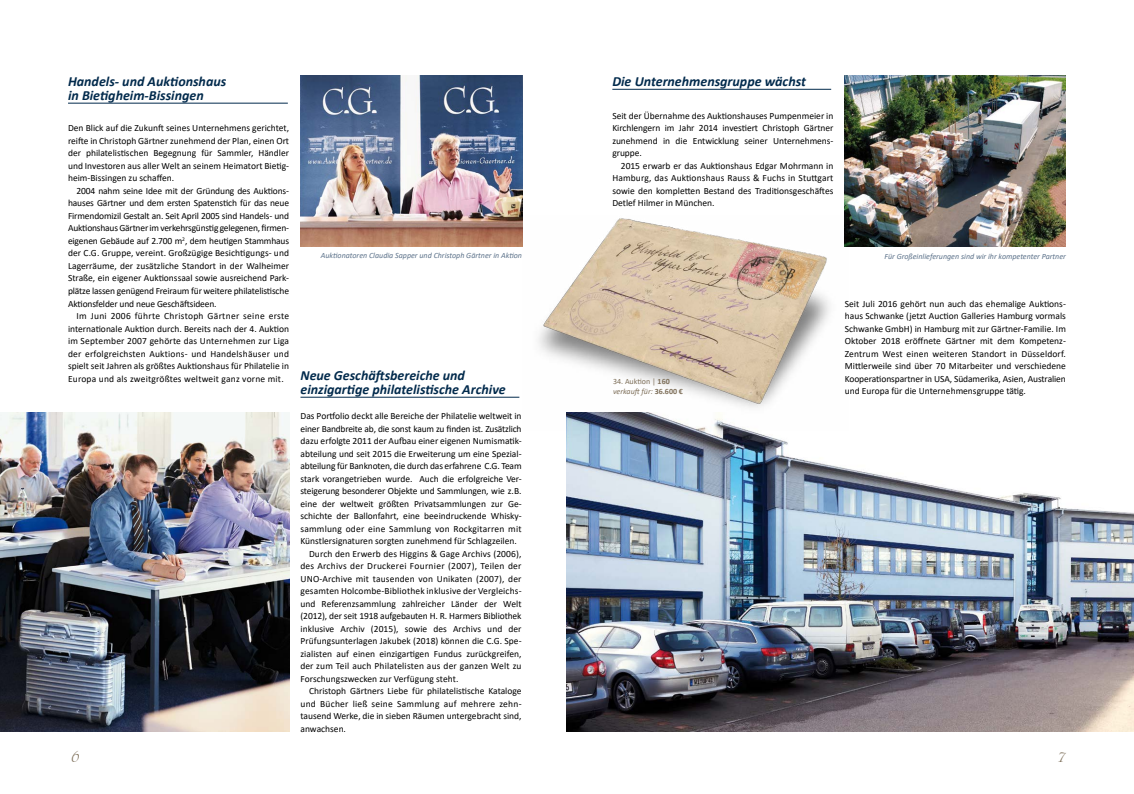
<style>
.page{position:relative;width:1134px;height:794px;background:#fff}
.page>*{position:absolute;margin:0;border:0;box-sizing:border-box;transform-origin:0 0}
.t1{font:italic 700 14px/14px "Calibri";color:#022a4c}
.t2{font:italic 14px "Bernhard Modern BT";color:#7d6e58}
.t3{font:9.5px/12.5px "Calibri";color:#000;text-align:justify}
.t4{font:9.5px/12.5px "Calibri";letter-spacing:.02em;color:#000}
.t5{font:9.5px "Calibri";letter-spacing:-.02em;color:#000}
.t6{font:9.5px "Calibri";letter-spacing:.03em;color:#000}
.t7{font:9.5px "Calibri";letter-spacing:.025em;color:#000}
.t8{font:italic 8px "Calibri";color:#5c728a}
.t9{font:italic 8px/9.6px "Calibri";color:#7d6e58}
.s1{font-style:normal}
.s2{font-weight:700;font-style:normal}
</style>
<div class="page">
<img style="left:300px;top:75px;width:222px;height:172px">
<hr style="left:68px;top:103px;width:220px;height:1px;background:#022a4c">
<hr style="left:300px;top:397px;width:219px;height:1px;background:#022a4c">
<hr style="left:612px;top:89px;width:219px;height:1px;background:#022a4c">
<img style="left:0;top:413px;width:289px;height:318px">
<img style="left:844px;top:75px;width:222px;height:172px">
<img style="left:567px;top:430px;width:567px;height:301px">
<img style="left:522px;top:215px;width:327px;height:215px">
<h1 class="t1" style="left:68px;top:73px;width:160px">Handels- und Auktionshaus in Bietigheim-Bissingen</h1>
<p class="t3" style="left:68px;top:122px;width:223px">Den Blick auf die Zukunft seines Unternehmens gerichtet, reifte in Christoph Gärtner zunehmend der Plan, einen Ort der philatelistischen Begegnung für Sammler, Händler und Investoren aus aller Welt an seinem Heimatort Bietig&shy;heim-Bissingen zu schaffen.</p>
<p class="t3" style="left:68px;top:184px;width:223px;text-indent:9px">2004 nahm seine Idee mit der Gründung des Auktions&shy;hauses Gärtner und dem ersten Spatenstich für das neue Firmendomizil Gestalt an. Seit April 2005 sind Handels- und Auktionshaus Gärtner im verkehrsgünstig gelegenen, firmen&shy;eigenen Gebäude auf 2.700 m<sup>2</sup>, dem heutigen Stammhaus der C.G. Gruppe, vereint. Großzügige Besichtigungs- und -Lagerräume, der zusätzliche Standort in der Walheimer Straße, ein eigener Auktionssaal sowie ausreichend Park&shy;plätze lassen genügend Freiraum für weitere philatelistische Aktionsfelder und neue Geschäftsideen.</p>
<p class="t4" style="left:68px;top:309px;width:398px;text-indent:9px">Im Juni 2006 führte Christoph Gärtner seine erste<br>internationale Auktion durch. Bereits nach der 4. Auktion<br>im September 2007 gehörte das Unternehmen zur Liga<br>der erfolgreichsten Auktions- und Handelshäuser und<br>spielt seit Jahren als größtes Auktionshaus für Philatelie in<br>Europa und als zweitgrößtes weltweit ganz vorne mit. <sup>Neue</sup> <sup>Geschäftsbereiche</sup> <sup>und</sup></p>
<h1 class="t1" style="left:300px;top:381px;width:207px">einzigartige philatelistische Archive</h1>
<p class="t3" style="left:300px;top:409px;width:223px">Das Portfolio deckt alle Bereiche der Philatelie weltweit in</p>
<p class="t5" style="left:300px;top:422px;width:223px">einer Bandbreite ab, die sonst kaum zu finden ist. Zusätzlich</p>
<p class="t3" style="left:300px;top:434px;width:222px">dazu erfolgte 2011 der Aufbau einer eigenen Numismatik-</p>
<p class="t3" style="left:300px;top:447px;width:223px">abteilung und seit 2015 die Erweiterung um eine Spezial-</p>
<p class="t3" style="left:300px;top:459px;width:223px">abteilung für Banknoten, die durch das erfahrene C.G. Team</p>
<p class="t3" style="left:300px;top:472px;width:223px">stark vorangetrieben wurde. Auch die erfolgreiche Ver-</p>
<p class="t3" style="left:300px;top:484px;width:223px">steigerung besonderer Objekte und Sammlungen, wie z.B.</p>
<p class="t3" style="left:300px;top:497px;width:223px">eine der weltweit größten Privatsammlungen zur Ge-</p>
<p class="t3" style="left:300px;top:509px;width:223px">schichte der Ballonfahrt, eine beeindruckende Whisky-</p>
<p class="t4" style="left:300px;top:522px;width:223px">sammlung oder eine Sammlung von Rockgitarren mit</p>
<p class="t3" style="left:300px;top:534px;width:218px">Künstlersignaturen sorgten zunehmend für Schlagzeilen.</p>
<p class="t3" style="left:309px;top:547px;width:214px">Durch den Erwerb des Higgins &amp; Gage Archivs (2006),</p>
<p class="t6" style="left:300px;top:559px;width:223px">des Archivs der Druckerei Fournier (2007), Teilen der</p>
<p class="t3" style="left:300px;top:572px;width:223px">UNO-Archive mit tausenden von Unikaten (2007), der</p>
<p class="t3" style="left:300px;top:584px;width:223px">gesamten Holcombe-Bibliothek inklusive der Vergleichs-</p>
<p class="t3" style="left:300px;top:597px;width:223px">und Referenzsammlung zahlreicher Länder der Welt</p>
<p class="t3" style="left:300px;top:609px;width:223px">(2012), der seit 1918 aufgebauten H. R. Harmers Bibliothek</p>
<p class="t3" style="left:300px;top:622px;width:223px">inklusive Archiv (2015), sowie des Archivs und der</p>
<p class="t3" style="left:300px;top:634px;width:223px">Prüfungsunterlagen Jakubek (2018) können die C.G. Spe-</p>
<p class="t3" style="left:300px;top:647px;width:223px">zialisten auf einen einzigartigen Fundus zurückgreifen,</p>
<p class="t4" style="left:300px;top:659px;width:223px">der zum Teil auch Philatelisten aus der ganzen Welt zu</p>
<p class="t3" style="left:300px;top:672px;width:159px">Forschungszwecken zur Verfügung steht.</p>
<p class="t3" style="left:309px;top:684px;width:214px">Christoph Gärtners Liebe für philatelistische Kataloge</p>
<p class="t7" style="left:300px;top:697px;width:222px">und Bücher ließ seine Sammlung auf mehrere zehn-</p>
<p class="t3" style="left:300px;top:709px;width:223px">tausend Werke, die in sieben Räumen untergebracht sind,</p>
<p class="t3" style="left:300px;top:722px;width:47px">anwachsen.</p>
<h1 class="t1" style="left:612px;top:74px;width:195px">Die Unternehmensgruppe wächst</h1>
<p class="t3" style="left:612px;top:109px;width:223px;text-align:left">Seit der Übernahme des Auktionshauses Pumpenmeier in Kirchlengern im Jahr 2014 investiert Christoph Gärtner zunehmend in die Entwicklung seiner Unternehmens----- gruppe.</p>
<p class="t3" style="left:612px;top:159px;width:223px;text-indent:9px">2015 erwarb er das Auktionshaus Edgar Mohrmann in Hamburg, das Auktionshaus Rauss &amp; Fuchs in Stuttgart sowie den kompletten Bestand des Traditionsgeschäftes Detlef Hilmer in München.</p>
<p class="t8" style="left:321px;top:250px;width:203px">Auktionatoren Claudia Sapper und Christoph Gärtner in Aktion</p>
<p class="t8" style="left:884px;top:251px;width:183px">Für Großeinlieferungen sind wir ihr kompetenter Partner</p>
<p class="t3" style="left:845px;top:297px;width:223px">Seit Juli 2016 gehört nun auch das ehemalige Auktions&shy;haus Schwanke (jetzt Auction Galleries Hamburg vormals Schwanke GmbH) in Hamburg mit zur Gärtner-Familie. Im Oktober 2018 eröffnete Gärtner mit dem Kompetenz-Zentrum West einen weiteren Standort in Düsseldorf.<br>Mittlerweile sind über 70 Mitarbeiter und verschiedene Kooperationspartner in USA, Südamerika, Asien, Australien und Europa für die Unternehmensgruppe tätig.</p>
<p class="t9" style="left:613px;top:376px;width:71px"><span class="s1">34. Auktion |</span> <span class="s2">160 </span>verkauft für: <span class="s2">36.600 €</span></p>
<h1 class="t2" style="left:72px;top:748px;width:9px">6</h1>
<h1 class="t2" style="left:1058px;top:748px;width:9px">7</h1>
</div>
